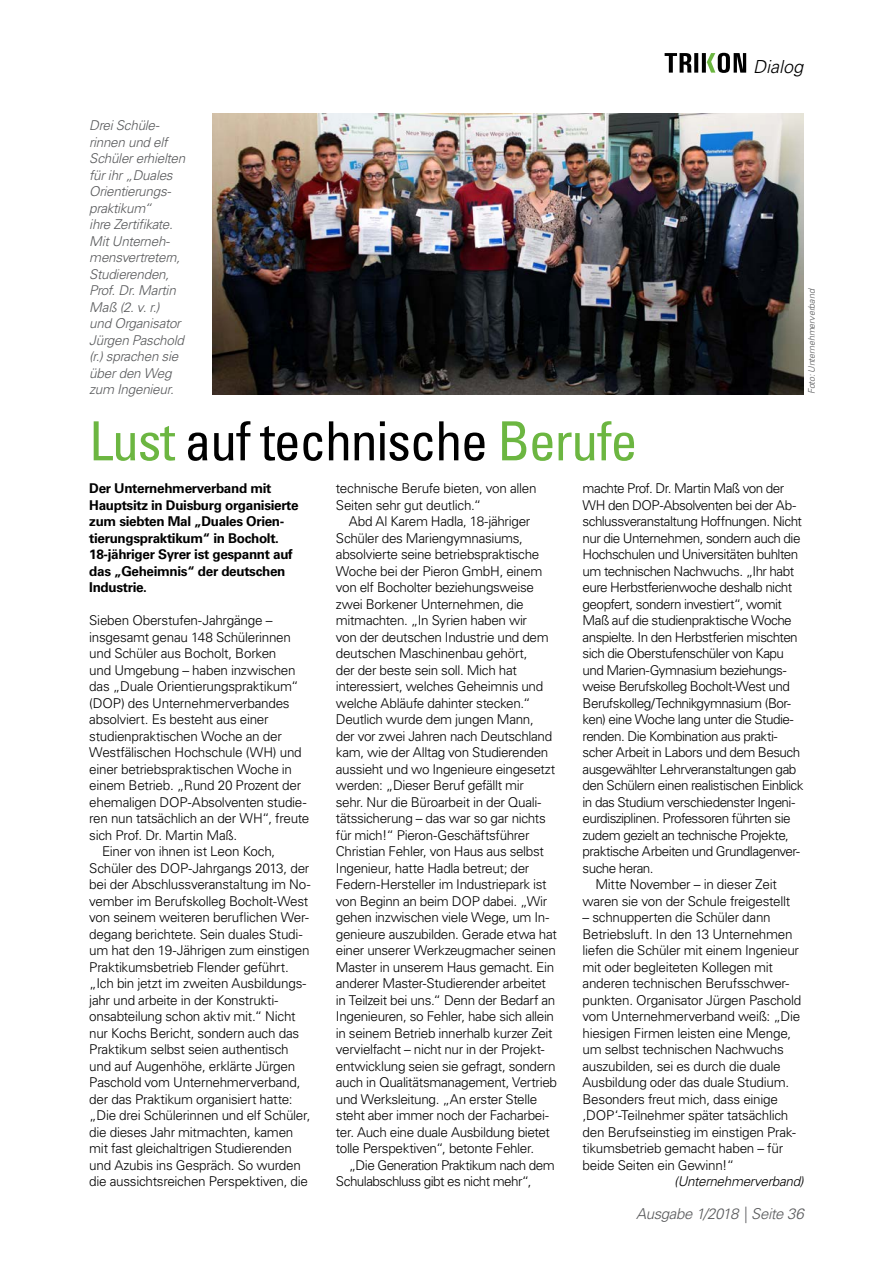
<style>
.page{position:relative;width:893px;height:1263px;background:#fff}
.page>*{position:absolute;margin:0;border:0;box-sizing:border-box;transform-origin:0 0}
.t1{font:condensed 54px "Univers LT Std";letter-spacing:-.025em;color:#000}
.t2{font:italic 300 18px "Univers LT Std";color:#000}
.t3{font:italic 300 15px "Univers LT Std";letter-spacing:-.025em;color:#58595b}
.t4{font:300 13.5px/16.5px "Univers LT Std";letter-spacing:-.025em;color:#000}
.t5{font:italic 300 13.5px/16.5px "Univers LT Std";letter-spacing:-.02em;color:#58595b}
.t6{font:700 13.5px/16.5px "Univers LT Std";letter-spacing:-.025em;color:#000}
.t7{font:300 13.5px "Univers LT Std";letter-spacing:-.045em;color:#000}
.t8{font:italic 300 13.5px "Univers LT Std";letter-spacing:-.02em;color:#000}
.t9{font:italic 300 9px "Univers LT Std";color:#58595b}
.s1{color:#6cb641}
</style>
<div class="page">
<svg style="left:665px;top:53px;width:81px;height:20px"></svg>
<img style="left:213px;top:114px;width:591px;height:280px">
<p class="t5" style="left:89px;top:117px;width:98px">Drei Schüle&shy;rinnen und elf<br>Schüler erhielten für ihr „Duales<br>Orientierungs&shy;praktikum“<br>ihre Zertifikate.<br>Mit Unterneh&shy;mensvertretern,<br>Studierenden,<br>Prof. Dr. Martin<br>Maß (2. v. r.)<br>und Organisator<br>Jürgen Paschold (r.) sprachen sie über den Weg zum Ingenieur.</p>
<h2 class="t2" style="left:753px;top:55px;width:52px">Dialog</h2>
<p class="t9" style="left:806px;top:394px;width:107px;rotate:-90deg">Foto: Unternehmerverband</p>
<h1 class="t1" style="left:89px;top:407px;width:550px"><span class="s1">Lust</span> auf technische <span class="s1">Berufe</span></h1>
<p class="t6" style="left:89px;top:480px;width:211px">Der Unternehmerverband mit<br>Hauptsitz in Duisburg organisierte zum siebten Mal „Duales Orien&shy;tierungspraktikum“ in Bocholt.<br>18-jähriger Syrer ist gespannt auf das „Geheimnis“ der deutschen<br>Industrie.</p>
<p class="t4" style="left:89px;top:612px;width:185px">Sieben Oberstufen-Jahrgänge –</p>
<p class="t4" style="left:89px;top:629px;width:203px">insgesamt genau 148 Schülerinnen</p>
<p class="t4" style="left:89px;top:645px;width:189px">und Schüler aus Bocholt, Borken</p>
<p class="t4" style="left:89px;top:662px;width:208px">und Umgebung – haben inzwischen</p>
<p class="t4" style="left:89px;top:678px;width:211px">das „Duale Orientierungspraktikum“</p>
<p class="t4" style="left:89px;top:695px;width:202px">(DOP) des Unternehmerverbandes</p>
<p class="t4" style="left:89px;top:711px;width:181px">absolviert. Es besteht aus einer</p>
<p class="t4" style="left:89px;top:728px;width:194px">studienpraktischen Woche an der</p>
<p class="t4" style="left:89px;top:744px;width:214px">Westfälischen Hochschule (WH) und</p>
<p class="t4" style="left:89px;top:761px;width:204px">einer betriebspraktischen Woche in</p>
<p class="t4" style="left:89px;top:777px;width:213px">einem Betrieb. „Rund 20 Prozent der</p>
<p class="t4" style="left:89px;top:794px;width:219px">ehemaligen DOP-Absolventen studie-</p>
<p class="t4" style="left:89px;top:810px;width:222px">ren nun tatsächlich an der WH“, freute</p>
<p class="t4" style="left:89px;top:827px;width:149px">sich Prof. Dr. Martin Maß.</p>
<p class="t4" style="left:102px;top:843px;width:175px">Einer von ihnen ist Leon Koch,</p>
<p class="t4" style="left:89px;top:860px;width:222px">Schüler des DOP-Jahrgangs 2013, der</p>
<p class="t4" style="left:89px;top:876px;width:223px">bei der Abschlussveranstaltung im No-</p>
<p class="t4" style="left:89px;top:893px;width:220px">vember im Berufskolleg Bocholt-West</p>
<p class="t4" style="left:89px;top:909px;width:221px">von seinem weiteren beruflichen Wer-</p>
<p class="t4" style="left:89px;top:926px;width:215px">degang berichtete. Sein duales Studi-</p>
<p class="t4" style="left:89px;top:942px;width:222px">um hat den 19-Jährigen zum einstigen</p>
<p class="t4" style="left:89px;top:959px;width:201px">Praktikumsbetrieb Flender geführt.</p>
<p class="t4" style="left:89px;top:975px;width:219px">„Ich bin jetzt im zweiten Ausbildungs-</p>
<p class="t4" style="left:89px;top:992px;width:191px">jahr und arbeite in der Konstrukti-</p>
<p class="t4" style="left:89px;top:1008px;width:208px">onsabteilung schon aktiv mit.“ Nicht</p>
<p class="t4" style="left:89px;top:1025px;width:212px">nur Kochs Bericht, sondern auch das</p>
<p class="t4" style="left:89px;top:1041px;width:201px">Praktikum selbst seien authentisch</p>
<p class="t4" style="left:89px;top:1058px;width:207px">und auf Augenhöhe, erklärte Jürgen</p>
<p class="t4" style="left:89px;top:1074px;width:213px">Paschold vom Unternehmerverband,</p>
<p class="t4" style="left:89px;top:1091px;width:205px">der das Praktikum organisiert hatte:</p>
<p class="t4" style="left:89px;top:1107px;width:223px">„Die drei Schülerinnen und elf Schüler,</p>
<p class="t4" style="left:89px;top:1124px;width:206px">die dieses Jahr mitmachten, kamen</p>
<p class="t4" style="left:89px;top:1140px;width:204px">mit fast gleichaltrigen Studierenden</p>
<p class="t4" style="left:89px;top:1157px;width:213px">und Azubis ins Gespräch. So wurden</p>
<p class="t4" style="left:89px;top:1173px;width:220px">die aussichtsreichen Perspektiven, die</p>
<p class="t4" style="left:583px;top:480px;width:203px">machte Prof. Dr. Martin Maß von der</p>
<p class="t4" style="left:583px;top:496px;width:215px">WH den DOP-Absolventen bei der Ab-</p>
<p class="t4" style="left:583px;top:513px;width:221px">schlussveranstaltung Hoffnungen. Nicht</p>
<p class="t4" style="left:583px;top:529px;width:219px">nur die Unternehmen, sondern auch die</p>
<p class="t4" style="left:583px;top:546px;width:217px">Hochschulen und Universitäten buhlten</p>
<p class="t4" style="left:583px;top:562px;width:213px">um technischen Nachwuchs. „Ihr habt</p>
<p class="t4" style="left:583px;top:579px;width:211px">eure Herbstferienwoche deshalb nicht</p>
<p class="t4" style="left:583px;top:595px;width:201px">geopfert, sondern investiert“, womit</p>
<p class="t4" style="left:583px;top:612px;width:211px">Maß auf die studienpraktische Woche</p>
<p class="t4" style="left:583px;top:628px;width:217px">anspielte. In den Herbstferien mischten</p>
<p class="t4" style="left:583px;top:645px;width:203px">sich die Oberstufenschüler von Kapu</p>
<p class="t4" style="left:583px;top:661px;width:205px">und Marien-Gymnasium beziehungs-</p>
<p class="t4" style="left:583px;top:678px;width:209px">weise Berufskolleg Bocholt-West und</p>
<p class="t4" style="left:583px;top:694px;width:210px">Berufskolleg/Technikgymnasium (Bor-</p>
<p class="t7" style="left:583px;top:711px;width:213px">ken) eine Woche lang unter die Studie-</p>
<p class="t4" style="left:583px;top:727px;width:197px">renden. Die Kombination aus prakti-</p>
<p class="t4" style="left:583px;top:744px;width:219px">scher Arbeit in Labors und dem Besuch</p>
<p class="t4" style="left:583px;top:760px;width:215px">ausgewählter Lehrveranstaltungen gab</p>
<p class="t4" style="left:583px;top:777px;width:223px">den Schülern einen realistischen Einblick</p>
<p class="t4" style="left:583px;top:793px;width:214px">in das Studium verschiedenster Ingeni-</p>
<p class="t7" style="left:583px;top:810px;width:210px">eurdisziplinen. Professoren führten sie</p>
<p class="t4" style="left:583px;top:826px;width:208px">zudem gezielt an technische Projekte,</p>
<p class="t4" style="left:583px;top:843px;width:219px">praktische Arbeiten und Grundlagenver-</p>
<p class="t4" style="left:583px;top:859px;width:73px">suche heran.</p>
<p class="t4" style="left:595px;top:876px;width:183px">Mitte November – in dieser Zeit</p>
<p class="t4" style="left:583px;top:892px;width:209px">waren sie von der Schule freigestellt</p>
<p class="t4" style="left:583px;top:909px;width:220px">– schnupperten die Schüler dann Betriebsluft. In den 13 Unternehmen liefen die Schüler mit einem Ingenieur mit oder begleiteten Kollegen mit anderen technischen Berufsschwer&shy;punkten. Organisator Jürgen Paschold vom Unternehmerverband weiß: „Die hiesigen Firmen leisten eine Menge, um selbst technischen Nachwuchs auszubilden, sei es durch die duale Ausbildung oder das duale Studium.<br>Besonders freut mich, dass einige ‚DOP‘-Teilnehmer später tatsächlich den Berufseinstieg im einstigen Prak&shy;tikumsbetrieb gemacht haben – für beide Seiten ein Gewinn!“</p>
<p class="t8" style="left:674px;top:1173px;width:131px">(Unternehmerverband)</p>
<p class="t4" style="left:336px;top:480px;width:202px">technische Berufe bieten, von allen<br>Seiten sehr gut deutlich.“</p>
<p class="t4" style="left:336px;top:513px;width:223px;text-indent:13px">Abd Al Karem Hadla, 18-jähriger Schüler des Mariengymnasiums, absolvierte seine betriebspraktische Woche bei der Pieron GmbH, einem von elf Bocholter beziehungsweise zwei Borkener Unternehmen, die mitmachten. „In Syrien haben wir<br>von der deutschen Industrie und dem deutschen Maschinenbau gehört,<br>der der beste sein soll. Mich hat interessiert, welches Geheimnis und welche Abläufe dahinter stecken.“ Deutlich wurde dem jungen Mann,<br>der vor zwei Jahren nach Deutschland kam, wie der Alltag von Studierenden aussieht und wo Ingenieure eingesetzt werden: „Dieser Beruf gefällt mir<br>sehr. Nur die Büroarbeit in der Quali&shy;tätssicherung – das war so gar nichts für mich!“ Pieron-Geschäftsführer Christian Fehler, von Haus aus selbst Ingenieur, hatte Hadla betreut; der Federn-Hersteller im Industriepark ist von Beginn an beim DOP dabei. „Wir gehen inzwischen viele Wege, um In&shy;genieure auszubilden. Gerade etwa hat einer unserer Werkzeugmacher seinen Master in unserem Haus gemacht. Ein anderer Master-Studierender arbeitet in Teilzeit bei uns.“ Denn der Bedarf an Ingenieuren, so Fehler, habe sich allein in seinem Betrieb innerhalb kurzer Zeit vervielfacht – nicht nur in der Projekt&shy;entwicklung seien sie gefragt, sondern auch in Qualitätsmanagement, Vertrieb und Werksleitung. „An erster Stelle steht aber immer noch der Facharbei&shy;ter. Auch eine duale Ausbildung bietet tolle Perspektiven“, betonte Fehler.</p>
<p class="t4" style="left:336px;top:1156px;width:220px;text-indent:13px">„Die Generation Praktikum nach dem<br>Schulabschluss gibt es nicht mehr“,</p>
<p class="t3" style="left:636px;top:1205px;width:169px">Ausgabe 1/2018 | Seite 36</p>
</div>
